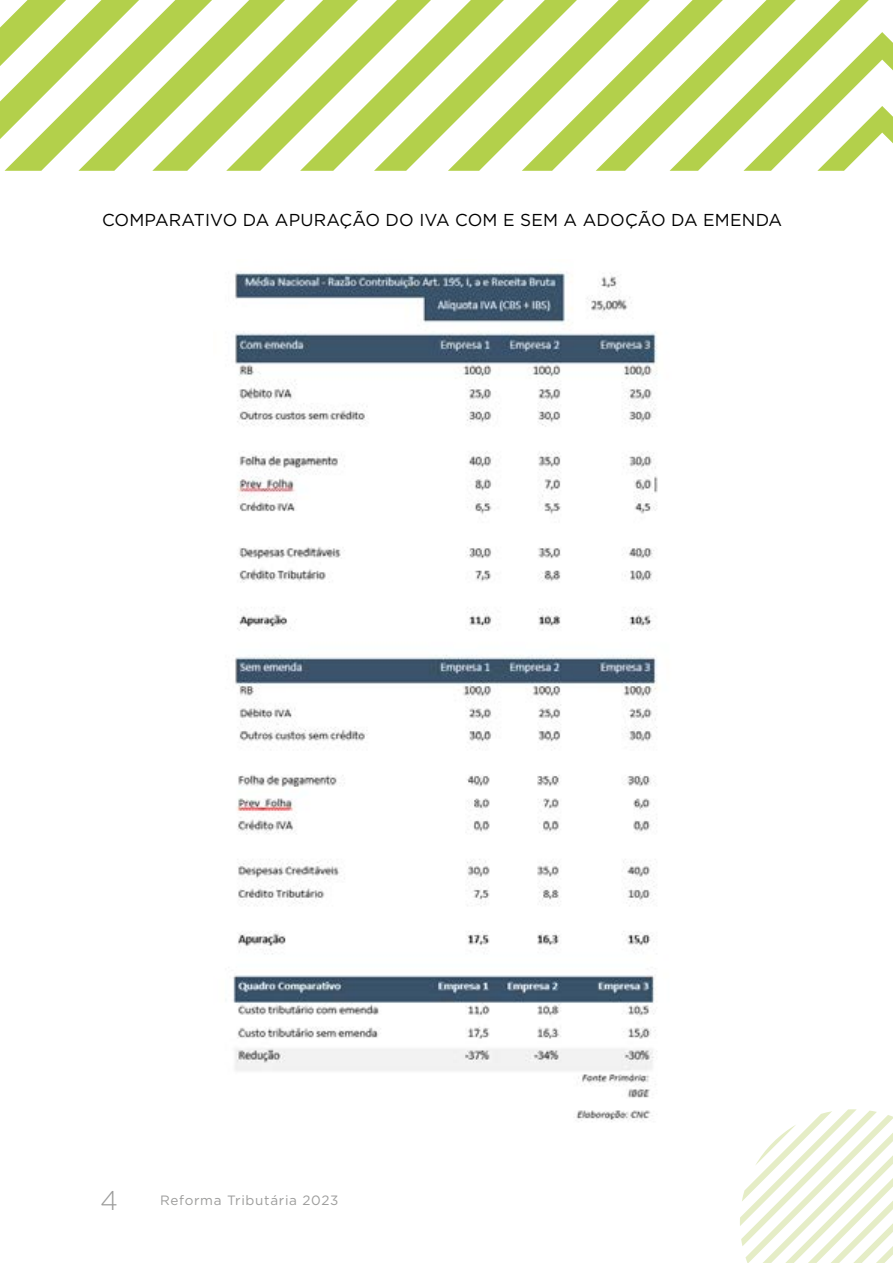
<style>
.page{position:relative;width:893px;height:1263px;background:#fff}
.page>*{position:absolute;margin:0;border:0;box-sizing:border-box;transform-origin:0 0}
.t1{font:300 27px "Gotham";color:#9d9d9c}
.t2{font:17.25px "Gotham";letter-spacing:.01em;color:#000}
.t3{font:13.5px "Gotham";letter-spacing:.05em;color:#9d9d9c}
</style>
<div class="page">
<svg style="left:740px;top:1109px;width:153px;height:154px"></svg>
<svg style="left:0;top:0;width:893px;height:171px"></svg>
<img style="left:233px;top:271px;width:425px;height:851px">
<p class="t2" style="left:102px;top:209px;width:682px">COMPARATIVO DA APURAÇÃO DO IVA COM E SEM A ADOÇÃO DA EMENDA</p>
<h1 class="t1" style="left:100px;top:1183px;width:19px">4</h1>
<p class="t3" style="left:160px;top:1191px;width:180px">Reforma Tributária 2023</p>
</div>
